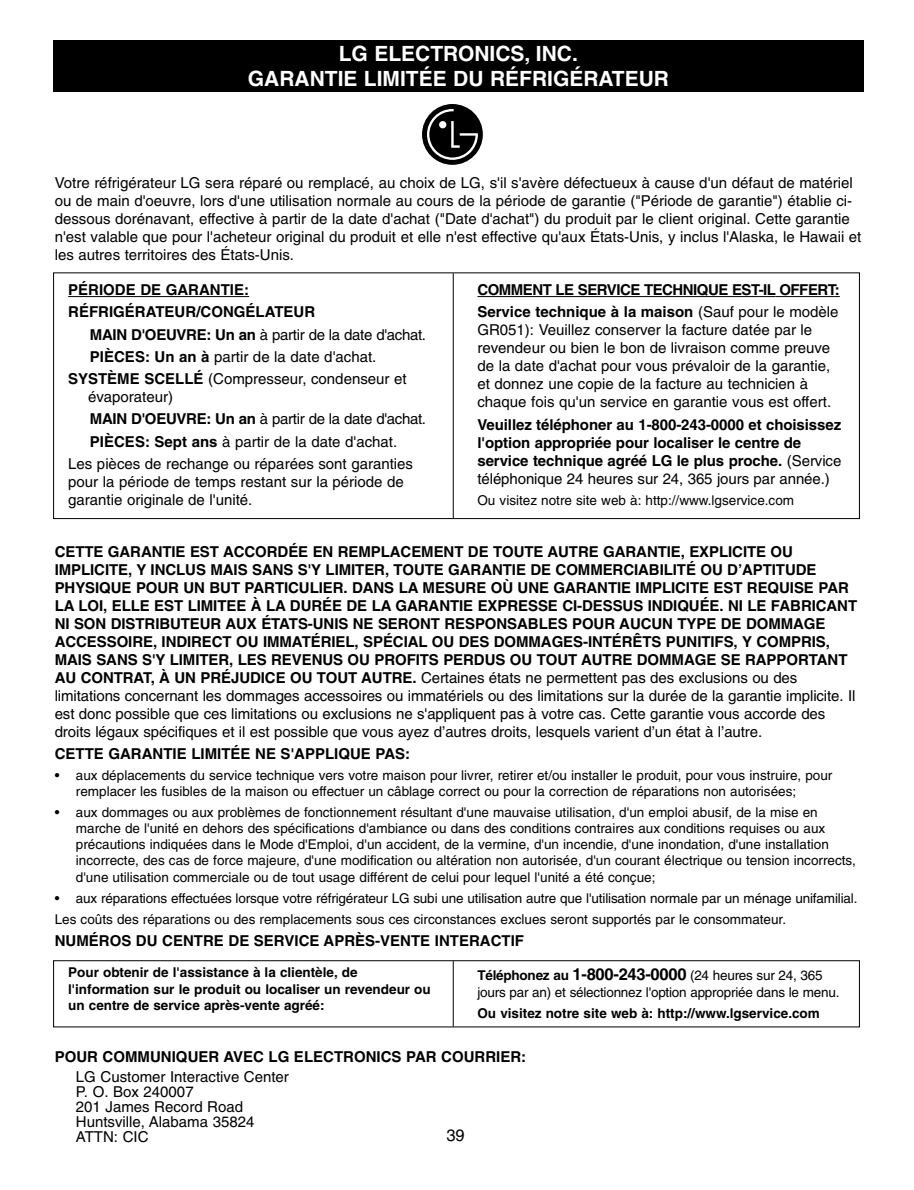
<style>
.page{position:relative;width:914px;height:1190px;background:#fff}
.page>*{position:absolute;margin:0;border:0;box-sizing:border-box;transform-origin:0 0}
.t1{font:700 21px/25.2px "Helvetica";color:#fff;text-align:center}
.t2{font:16.5px "Helvetica";color:#000}
.t3{font:700 15px/18px "Helvetica";letter-spacing:-.005em;color:#000}
.t4{font:15px/18px "Helvetica";color:#000}
.t5{font:15px "Helvetica";letter-spacing:-.02em;color:#000}
.t6{font:700 15px/22.2px "Helvetica";letter-spacing:-.035em;color:#000}
.t7{font:13.5px/16.2px "Helvetica";color:#000}
.t8{font:700 13.5px/16.2px "Helvetica";color:#000}
.s1{font-weight:700}
.s2{font-weight:400}
.s3{font-weight:700;font-size:16.5px}
</style>
<div class="page">
<div style="left:53px;top:40px;width:810px;height:52px;background:#000"></div>
<div style="left:53px;top:272px;width:806px;height:247px;border:1px solid #000"></div>
<hr style="left:68px;top:296px;width:181px;height:1px;background:#000">
<hr style="left:477px;top:296px;width:130px;height:1px;background:#000">
<hr style="left:607px;top:296px;width:151px;height:1px;background:#000">
<svg style="left:758px;top:296px;width:17px;height:1px"></svg>
<hr style="left:775px;top:296px;width:59px;height:1px;background:#000">
<hr style="left:453px;top:273px;width:1px;height:245px;background:#000">
<div style="left:53px;top:960px;width:806px;height:67px;border:1px solid #000"></div>
<hr style="left:453px;top:961px;width:1px;height:65px;background:#000">
<div style="left:422px;top:104px;width:61px;height:61px;background:#000;border-radius:50%"></div>
<svg style="left:427px;top:109px;width:51px;height:51px"></svg>
<h1 class="t1" style="left:248px;top:43px;width:422px">LG ELECTRONICS, INC.<br>GARANTIE LIMITÉE DU RÉFRIGÉRATEUR</h1>
<p class="t4" style="left:55px;top:175px;width:808px">Votre réfrigérateur LG sera réparé ou remplacé, au choix de LG, s'il s'avère défectueux à cause d'un défaut de matériel ou de main d'oeuvre, lors d'une utilisation normale au cours de la période de garantie ("Période de garantie") établie ci&shy;dessous dorénavant, effective à partir de la date d'achat ("Date d'achat") du produit par le client original. Cette garantie n'est valable que pour l'acheteur original du produit et elle n'est effective qu'aux États-Unis, y inclus l'Alaska, le Hawaii et les autres territoires des États-Unis.</p>
<p class="t3" style="left:68px;top:282px;width:182px">PÉRIODE DE GARANTIE:</p>
<p class="t3" style="left:68px;top:304px;width:248px">RÉFRIGÉRATEUR/CONGÉLATEUR</p>
<p class="t5" style="left:90px;top:329px;width:337px"><span class="s1">MAIN D'OEUVRE: Un an</span> à partir de la date d'achat.</p>
<p class="t4" style="left:90px;top:349px;width:288px"><span class="s1">PIÈCES: Un an à</span> partir de la date d'achat.</p>
<p class="t4" style="left:68px;top:371px;width:340px"><span class="s1">SYSTÈME SCELLÉ</span> (Compresseur, condenseur et</p>
<p class="t4" style="left:88px;top:389px;width:87px">évaporateur)</p>
<p class="t5" style="left:90px;top:413px;width:337px"><span class="s1">MAIN D'OEUVRE: Un an</span> à partir de la date d'achat.</p>
<p class="t4" style="left:90px;top:434px;width:309px"><span class="s1">PIÈCES: Sept ans</span> à partir de la date d'achat.</p>
<p class="t4" style="left:68px;top:456px;width:346px">Les pièces de rechange ou réparées sont garanties</p>
<p class="t4" style="left:68px;top:474px;width:337px">pour la période de temps restant sur la période de garantie originale de l'unité.</p>
<p class="t6" style="left:477px;top:280px;width:364px">COMMENT LE SERVICE TECHNIQUE EST-IL OFFERT:<br>Service technique à la maison <span class="s2">(Sauf pour le modèle</span></p>
<p class="t4" style="left:477px;top:322px;width:355px">GR051): Veuillez conserver la facture datée par le revendeur ou bien le bon de livraison comme preuve de la date d'achat pour vous prévaloir de la garantie, et donnez une copie de la facture au technicien à chaque fois qu'un service en garantie vous est offert.</p>
<p class="t3" style="left:477px;top:417px;width:365px">Veuillez téléphoner au 1-800-243-0000 et choisissez l'option appropriée pour localiser le centre de service technique agréé LG le plus proche. <span class="s2">(Service téléphonique 24 heures sur 24, 365 jours par année.)</span></p>
<p class="t7" style="left:477px;top:493px;width:318px">Ou visitez notre site web à: http://www.lgservice.com</p>
<p class="t3" style="left:55px;top:544px;width:804px">CETTE GARANTIE EST ACCORDÉE EN REMPLACEMENT DE TOUTE AUTRE GARANTIE, EXPLICITE OU IMPLICITE, Y INCLUS MAIS SANS S'Y LIMITER, TOUTE GARANTIE DE COMMERCIABILITÉ OU D’APTITUDE PHYSIQUE POUR UN BUT PARTICULIER. DANS LA MESURE OÙ UNE GARANTIE IMPLICITE EST REQUISE PAR LA LOI, ELLE EST LIMITEE À LA DURÉE DE LA GARANTIE EXPRESSE CI-DESSUS INDIQUÉE. NI LE FABRICANT NI SON DISTRIBUTEUR AUX ÉTATS-UNIS NE SERONT RESPONSABLES POUR AUCUN TYPE DE DOMMAGE ACCESSOIRE, INDIRECT OU IMMATÉRIEL, SPÉCIAL OU DES DOMMAGES-INTÉRÊTS PUNITIFS, Y COMPRIS, MAIS SANS S'Y LIMITER, LES REVENUS OU PROFITS PERDUS OU TOUT AUTRE DOMMAGE SE RAPPORTANT AU CONTRAT, À UN PRÉJUDICE OU TOUT AUTRE. <span class="s2">Certaines états ne permettent pas des exclusions ou des limitations concernant les dommages accessoires ou immatériels ou des limitations sur la durée de la garantie implicite. Il est donc possible que ces limitations ou exclusions ne s'appliquent pas à votre cas. Cette garantie vous accorde des droits légaux spécifiques et il est possible que vous ayez d’autres droits, lesquels varient d’un état à l’autre.</span></p>
<p class="t3" style="left:55px;top:746px;width:357px">CETTE GARANTIE LIMITÉE NE S'APPLIQUE PAS:</p>
<p class="t7" style="left:76px;top:768px;width:758px;text-indent:-21px">• aux déplacements du service technique vers votre maison pour livrer, retirer et/ou installer le produit, pour vous instruire, pour remplacer les fusibles de la maison ou effectuer un câblage correct ou pour la correction de réparations non autorisées;</p>
<p class="t7" style="left:76px;top:805px;width:781px;text-indent:-21px">• aux dommages ou aux problèmes de fonctionnement résultant d'une mauvaise utilisation, d'un emploi abusif, de la mise en marche de l'unité en dehors des spécifications d'ambiance ou dans des conditions contraires aux conditions requises ou aux précautions indiquées dans le Mode d'Emploi, d'un accident, de la vermine, d'un incendie, d'une inondation, d'une installation incorrecte, des cas de force majeure, d'une modification ou altération non autorisée, d'un courant électrique ou tension incorrects, d'une utilisation commerciale ou de tout usage différent de celui pour lequel l'unité a été conçue;</p>
<p class="t7" style="left:55px;top:889px;width:804px;line-height:21.1px">• aux réparations effectuées lorsque votre réfrigérateur LG subi une utilisation autre que l'utilisation normale par un ménage unifamilial.<br>Les coûts des réparations ou des remplacements sous ces circonstances exclues seront supportés par le consommateur.</p>
<p class="t3" style="left:55px;top:933px;width:471px">NUMÉROS DU CENTRE DE SERVICE APRÈS-VENTE INTERACTIF</p>
<p class="t8" style="left:68px;top:965px;width:364px">Pour obtenir de l'assistance à la clientèle, de l'information sur le produit ou localiser un revendeur ou un centre de service après-vente agréé:</p>
<p class="t7" style="left:477px;top:967px;width:363px;line-height:17.5px"><span class="s1">Téléphonez au</span> <span class="s3">1-800-243-0000</span> (24 heures sur 24, 365 jours par an) et sélectionnez l'option appropriée dans le menu.</p>
<p class="t8" style="left:477px;top:1006px;width:344px">Ou visitez notre site web à: http://www.lgservice.com</p>
<p class="t3" style="left:55px;top:1049px;width:473px">POUR COMMUNIQUER AVEC LG ELECTRONICS PAR COURRIER:</p>
<p class="t4" style="left:76px;top:1070px;width:214px;line-height:15px">LG Customer Interactive Center<br>P. O. Box 240007<br>201 James Record Road<br>Huntsville, Alabama 35824<br>ATTN: CIC</p>
<p class="t2" style="left:446px;top:1129px;width:20px">39</p>
</div>
